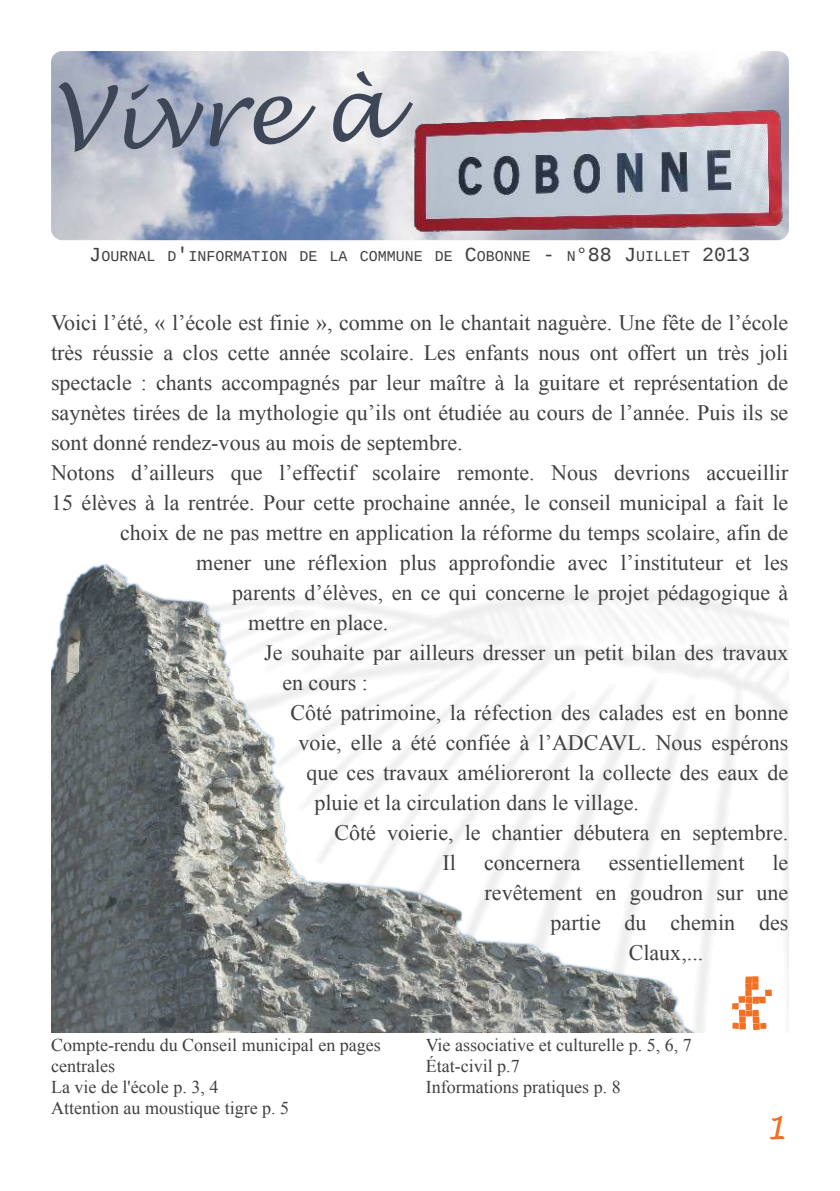
<style>
.page{position:relative;width:840px;height:1191px;background:#fff}
.page>*{position:absolute;margin:0;border:0;box-sizing:border-box;transform-origin:0 0}
.t1{font:italic 86px "Lucida Handwriting";color:#3d4757}
.t2{font:italic 32px "Lucida Handwriting";color:#f26f23}
.t3{font:22px "Times New Roman";color:#404041}
.t4{font:18px/20.6px "Times New Roman";color:#404041}
.t5{font:15px "Liberation Mono";color:#404041}
.s1{font-size:20px}
</style>
<div class="page">
<img style="left:51px;top:51px;width:737px;height:189px;border-radius:11px">
<img style="left:397px;top:91px;width:391px;height:150px">
<img style="left:51px;top:563px;width:737px;height:469px">
<h1 class="t1" style="left:50px;top:71px;width:340px;rotate:-2deg">Vivre à</h1>
<p class="t5" style="left:89px;top:247px;width:662px"><span class="s1">J</span>OURNAL D<span class="s1">'</span>INFORMATION DE LA COMMUNE DE <span class="s1">C</span>OBONNE <span class="s1">-</span> N<span class="s1">°88 J</span>UILLET <span class="s1">2013</span></p>
<p class="t3" style="left:51px;top:315px;width:738px">Voici l’été, « l’école est finie », comme on le chantait naguère. Une fête de l’école</p>
<p class="t3" style="left:51px;top:345px;width:738px">très réussie a clos cette année scolaire. Les enfants nous ont offert un très joli</p>
<p class="t3" style="left:51px;top:375px;width:738px">spectacle : chants accompagnés par leur maître à la guitare et représentation de</p>
<p class="t3" style="left:51px;top:405px;width:738px">saynètes tirées de la mythologie qu’ils ont étudiée au cours de l’année. Puis ils se</p>
<p class="t3" style="left:51px;top:435px;width:413px">sont donné rendez-vous au mois de septembre.</p>
<p class="t3" style="left:51px;top:465px;width:738px">Notons d’ailleurs que l’effectif scolaire remonte. Nous devrions accueillir</p>
<p class="t3" style="left:51px;top:495px;width:738px">15 élèves à la rentrée. Pour cette prochaine année, le conseil municipal a fait le</p>
<p class="t3" style="left:120px;top:525px;width:669px">choix de ne pas mettre en application la réforme du temps scolaire, afin de</p>
<p class="t3" style="left:196px;top:555px;width:593px">mener une réflexion plus approfondie avec l’instituteur et les</p>
<p class="t3" style="left:232px;top:585px;width:557px">parents d’élèves, en ce qui concerne le projet pédagogique à</p>
<p class="t3" style="left:248px;top:615px;width:141px">mettre en place.</p>
<p class="t3" style="left:264px;top:645px;width:525px">Je souhaite par ailleurs dresser un petit bilan des travaux</p>
<p class="t3" style="left:282px;top:675px;width:87px">en cours :</p>
<p class="t3" style="left:290px;top:705px;width:499px">Côté patrimoine, la réfection des calades est en bonne</p>
<p class="t3" style="left:298px;top:735px;width:491px">voie, elle a été confiée à l’ADCAVL. Nous espérons</p>
<p class="t3" style="left:306px;top:765px;width:483px">que ces travaux amélioreront la collecte des eaux de</p>
<p class="t3" style="left:314px;top:795px;width:326px">pluie et la circulation dans le village.</p>
<p class="t3" style="left:334px;top:825px;width:455px">Côté voierie, le chantier débutera en septembre.</p>
<p class="t3" style="left:442px;top:855px;width:15px">Il</p>
<p class="t3" style="left:483px;top:855px;width:98px">concernera</p>
<p class="t3" style="left:608px;top:855px;width:137px">essentiellement</p>
<p class="t3" style="left:772px;top:855px;width:17px">le</p>
<p class="t3" style="left:484px;top:885px;width:305px">revêtement en goudron sur une</p>
<p class="t3" style="left:550px;top:915px;width:239px">partie du chemin des</p>
<p class="t3" style="left:628px;top:945px;width:76px">Claux,...</p>
<p class="t4" style="left:51px;top:1036px;width:331px">Compte-rendu du Conseil municipal en pages centrales<br>La vie de l'école p. 3, 4<br>Attention au moustique tigre p. 5</p>
<p class="t4" style="left:425px;top:1036px;width:267px">Vie associative et culturelle p. 5, 6, 7<br>État-civil p.7<br>Informations pratiques p. 8</p>
<h2 class="t2" style="left:764px;top:1109px;width:23px">1</h2>
</div>
